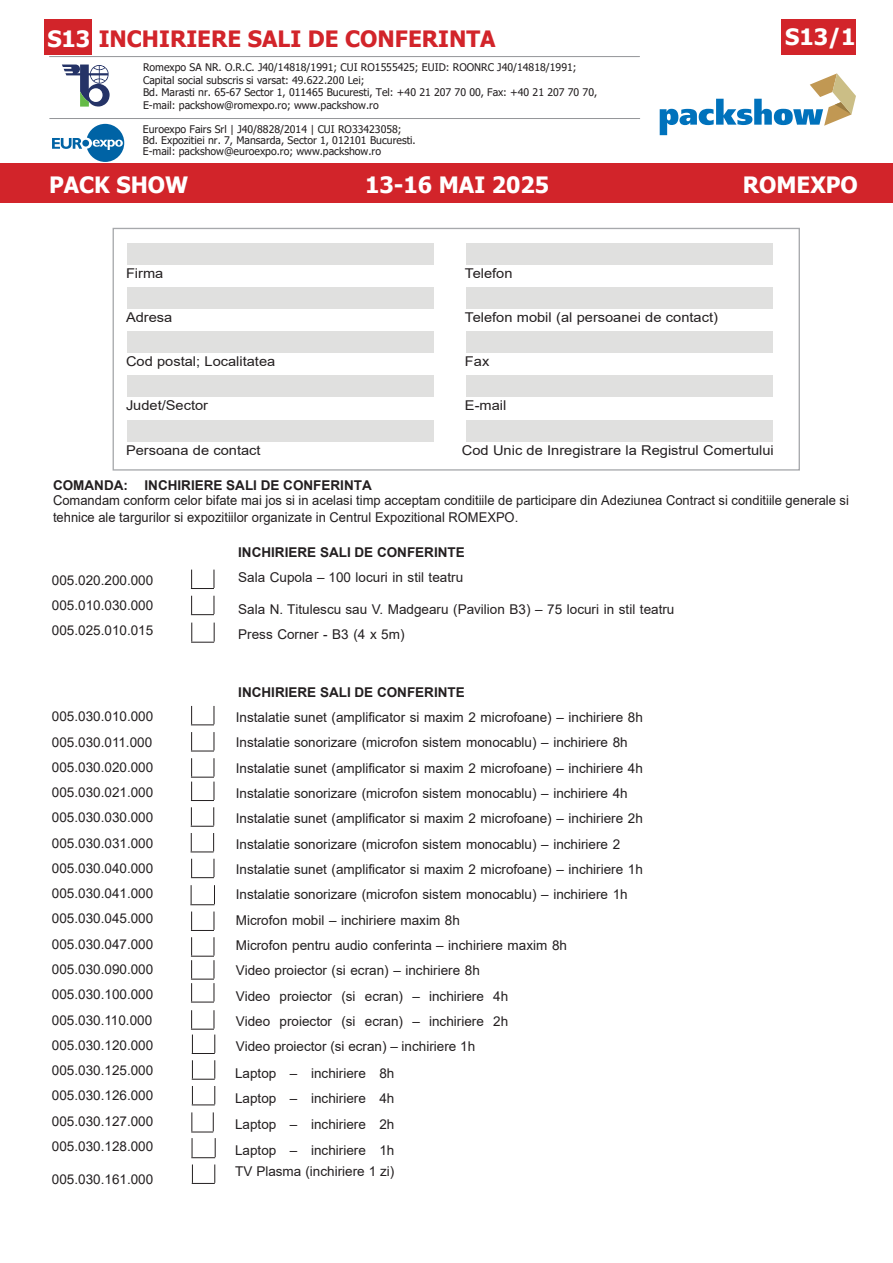
<style>
.page{position:relative;width:893px;height:1263px;background:#fff}
.page>*{position:absolute;margin:0;border:0;box-sizing:border-box;transform-origin:0 0}
.t1{font:700 22.5px "Tahoma";color:#fff}
.t2{font:700 22.5px "Tahoma";color:#d2242a}
.t3{font:13.5px/25.2px "Arial";color:#231f20;text-align:justify}
.t4{font:13.5px/16.6px "Arial";color:#231f20;scale:.96 1}
.t5{font:13.5px "Arial";color:#231f20;scale:1.08 1}
.t6{font:700 13.5px "Arial";color:#231f20}
.t7{font:13.5px "Arial";color:#231f20}
.t8{font:10.5px/12.6px "Tahoma";color:#231f20}
.s1{color:#fff}
</style>
<div class="page">
<div style="left:113px;top:228px;width:687px;height:243px;border:1px solid #a7a9ac"></div>
<div style="left:466px;top:420px;width:307px;height:21px;background:#e0e0df"></div>
<div style="left:466px;top:376px;width:307px;height:21px;background:#e0e0df"></div>
<div style="left:466px;top:331px;width:307px;height:22px;background:#e0e0df"></div>
<div style="left:466px;top:287px;width:307px;height:21px;background:#e0e0df"></div>
<div style="left:466px;top:243px;width:307px;height:21px;background:#e0e0df"></div>
<div style="left:127px;top:420px;width:307px;height:21px;background:#e0e0df"></div>
<div style="left:127px;top:376px;width:307px;height:21px;background:#e0e0df"></div>
<div style="left:127px;top:331px;width:307px;height:22px;background:#e0e0df"></div>
<div style="left:127px;top:287px;width:307px;height:21px;background:#e0e0df"></div>
<div style="left:127px;top:243px;width:307px;height:21px;background:#e0e0df"></div>
<svg style="left:191px;top:570px;width:24px;height:19px"></svg>
<svg style="left:191px;top:596px;width:24px;height:19px"></svg>
<svg style="left:191px;top:623px;width:24px;height:20px"></svg>
<svg style="left:191px;top:706px;width:24px;height:19px"></svg>
<svg style="left:191px;top:732px;width:24px;height:20px"></svg>
<svg style="left:191px;top:911px;width:24px;height:20px"></svg>
<svg style="left:191px;top:859px;width:24px;height:19px"></svg>
<svg style="left:190px;top:885px;width:25px;height:20px"></svg>
<svg style="left:191px;top:937px;width:24px;height:66px"></svg>
<svg style="left:191px;top:1010px;width:24px;height:44px"></svg>
<svg style="left:192px;top:1060px;width:23px;height:20px"></svg>
<svg style="left:192px;top:1086px;width:23px;height:19px"></svg>
<svg style="left:191px;top:1112px;width:25px;height:46px"></svg>
<svg style="left:192px;top:1164px;width:23px;height:20px"></svg>
<svg style="left:191px;top:758px;width:24px;height:43px"></svg>
<svg style="left:191px;top:807px;width:23px;height:20px"></svg>
<svg style="left:191px;top:833px;width:23px;height:19px"></svg>
<hr style="left:50px;top:56px;width:589px;height:1px;background:#939598">
<div style="left:44px;top:19px;width:48px;height:36px;background:#d2242a"></div>
<div style="left:782px;top:19px;width:74px;height:36px;background:#d2242a"></div>
<hr style="left:50px;top:118px;width:590px;height:1px;background:#939598">
<svg style="left:52px;top:124px;width:72px;height:38px"></svg>
<div style="left:82px;top:140px;width:7px;height:7px;background:#0063a5;border-radius:50%"></div>
<svg style="left:62px;top:65px;width:48px;height:42px"></svg>
<svg style="left:660px;top:73px;width:196px;height:62px"></svg>
<div style="left:0;top:164px;width:893px;height:39px;background:#d2242a"></div>
<h1 class="t2" style="left:47px;top:23px;width:450px"><span class="s1">S13</span> INCHIRIERE SALI DE CONFERINTA</h1>
<p class="t8" style="left:143px;top:62px;width:456px">Romexpo SA NR. O.R.C. J40/14818/1991; CUI RO1555425; EUID: ROONRC J40/14818/1991; Capital social subscris si varsat: 49.622.200 Lei;<br>Bd. Marasti nr. 65-67 Sector 1, 011465 Bucuresti, Tel: +40 21 207 70 00, Fax: +40 21 207 70 70, E-mail: packshow@romexpo.ro; www.packshow.ro</p>
<p class="t8" style="left:143px;top:124px;width:274px;line-height:11.1px">Euroexpo Fairs Srl | J40/8828/2014 | CUI RO33423058;<br>Bd. Expozitiei nr. 7, Mansarda, Sector 1, 012101 Bucuresti.<br>E-mail: packshow@euroexpo.ro; www.packshow.ro</p>
<h1 class="t1" style="left:785px;top:21px;width:72px">S13/1</h1>
<h1 class="t1" style="left:49px;top:169px;width:141px">PACK SHOW</h1>
<h1 class="t1" style="left:365px;top:169px;width:185px">13-16 MAI 2025</h1>
<h1 class="t1" style="left:743px;top:169px;width:117px">ROMEXPO</h1>
<p class="t5" style="left:126px;top:263px;width:36px">Firma</p>
<p class="t5" style="left:126px;top:308px;width:44px">Adresa</p>
<p class="t5" style="left:126px;top:352px;width:140px">Cod postal; Localitatea</p>
<p class="t5" style="left:126px;top:396px;width:77px">Judet/Sector</p>
<p class="t5" style="left:126px;top:440px;width:126px">Persoana de contact</p>
<p class="t5" style="left:465px;top:263px;width:46px">Telefon</p>
<p class="t5" style="left:465px;top:308px;width:236px">Telefon mobil (al persoanei de contact)</p>
<p class="t5" style="left:465px;top:352px;width:24px">Fax</p>
<p class="t5" style="left:465px;top:396px;width:40px">E-mail</p>
<p class="t5" style="left:462px;top:440px;width:290px">Cod Unic de Inregistrare la Registrul Comertului</p>
<p class="t6" style="left:53px;top:476px;width:320px">COMANDA: INCHIRIERE SALI DE CONFERINTA</p>
<p class="t4" style="left:53px;top:492px;width:831px">Comandam conform celor bifate mai jos si in acelasi timp acceptam conditiile de participare din Adeziunea Contract si conditiile generale si tehnice ale targurilor si expozitiilor organizate in Centrul Expozitional ROMEXPO.</p>
<p class="t6" style="left:238px;top:543px;width:228px">INCHIRIERE SALI DE CONFERINTE</p>
<p class="t3" style="left:238px;top:565px;width:226px">Sala Cupola – 100 locuri in stil teatru</p>
<p class="t3" style="left:238px;top:596px;width:438px">Sala N. Titulescu sau V. Madgearu (Pavilion B3) – 75 locuri in stil teatru<br>Press Corner - B3 (4 x 5m)</p>
<p class="t3" style="left:52px;top:567px;width:103px">005.020.200.000<br>005.010.030.000<br>005.025.010.015</p>
<p class="t3" style="left:52px;top:704px;width:103px">005.030.010.000<br>005.030.011.000<br>005.030.020.000<br>005.030.021.000<br>005.030.030.000<br>005.030.031.000<br>005.030.040.000<br>005.030.041.000<br>005.030.045.000<br>005.030.047.000<br>005.030.090.000<br>005.030.100.000<br>005.030.110.000<br>005.030.120.000<br>005.030.125.000<br>005.030.126.000<br>005.030.127.000<br>005.030.128.000</p>
<p class="t7" style="left:52px;top:1170px;width:103px">005.030.161.000</p>
<p class="t6" style="left:238px;top:682px;width:228px">INCHIRIERE SALI DE CONFERINTE</p>
<p class="t3" style="left:236px;top:704px;width:409px;text-align:left">Instalatie sunet (amplificator si maxim 2 microfoane) – inchiriere 8h Instalatie sonorizare (microfon sistem monocablu) – inchiriere 8h Instalatie sunet (amplificator si maxim 2 microfoane) – inchiriere 4h Instalatie sonorizare (microfon sistem monocablu) – inchiriere 4h Instalatie sunet (amplificator si maxim 2 microfoane) – inchiriere 2h Instalatie sonorizare (microfon sistem monocablu) – inchiriere 2<br>Instalatie sunet (amplificator si maxim 2 microfoane) – inchiriere 1h Instalatie sonorizare (microfon sistem monocablu) – inchiriere 1h Microfon mobil – inchiriere maxim 8h<br>Microfon pentru audio conferinta – inchiriere maxim 8h<br>Video proiector (si ecran) – inchiriere 8h<br>Video proiector (si ecran) – inchiriere 4h<br>Video proiector (si ecran) – inchiriere 2h<br>Video proiector (si ecran) – inchiriere 1h</p>
<p class="t3" style="left:235px;top:1060px;width:161px;line-height:25.7px">Laptop – inchiriere 8h Laptop – inchiriere 4h Laptop – inchiriere 2h Laptop – inchiriere 1h</p>
<p class="t3" style="left:235px;top:1159px;width:161px">TV Plasma (inchiriere 1 zi)</p>
</div>
